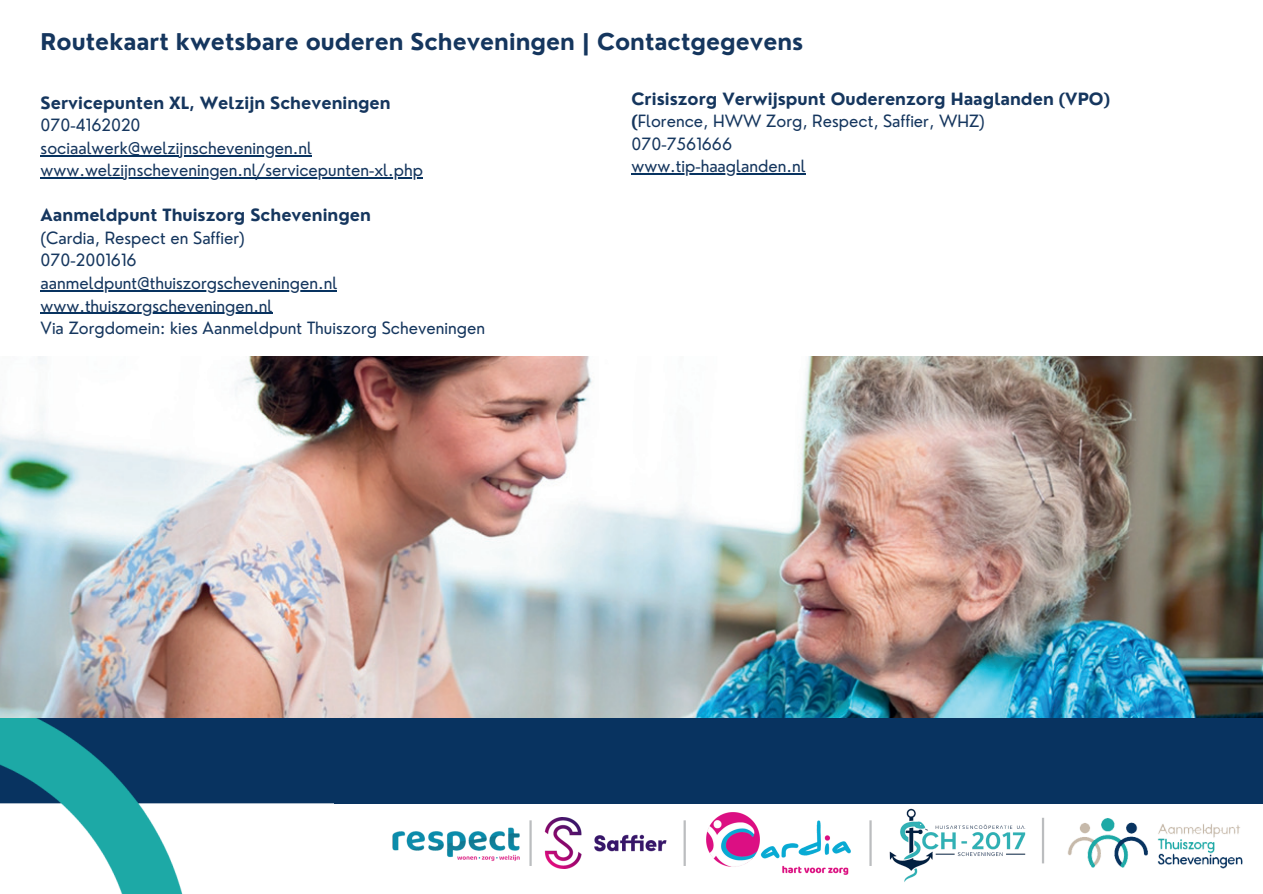
<style>
.page{position:relative;width:1263px;height:894px;background:#fff}
.page>*{position:absolute;margin:0;border:0;box-sizing:border-box;transform-origin:0 0}
.t1{font:700 22.5px "Nourd";color:#15365e}
.t2{font:16.5px/22.5px "Nourd";color:#15365e}
.t3{font:700 16.5px "Nourd";color:#15365e}
.s1{font-weight:700}
</style>
<div class="page">
<div style="left:0;top:717px;width:1263px;height:86px;background:#083360"></div>
<img style="left:0;top:717px;width:333px;height:176px">
<img style="left:545px;top:817px;width:122px;height:51px">
<hr style="left:1042px;top:817px;width:2px;height:46px;background:#bbbdbf">
<hr style="left:869px;top:820px;width:3px;height:45px;background:#bbbdbf">
<hr style="left:684px;top:820px;width:2px;height:45px;background:#bbbdbf">
<hr style="left:529px;top:820px;width:3px;height:45px;background:#bbbdbf">
<img style="left:884px;top:803px;width:151px;height:79px">
<img style="left:1068px;top:818px;width:175px;height:51px">
<img style="left:392px;top:827px;width:128px;height:34px">
<img style="left:706px;top:812px;width:144px;height:62px">
<img style="left:0;top:356px;width:1263px;height:361px">
<hr style="left:41px;top:155px;width:271px;height:1px;background:#083360">
<hr style="left:41px;top:177px;width:382px;height:2px;background:#083360">
<hr style="left:41px;top:290px;width:296px;height:1px;background:#083360">
<hr style="left:41px;top:312px;width:232px;height:2px;background:#083360">
<hr style="left:631px;top:173px;width:175px;height:1px;background:#083360">
<h1 class="t1" style="left:41px;top:29px;width:764px">Routekaart kwetsbare ouderen Scheveningen | Contactgegevens</h1>
<p class="t3" style="left:41px;top:93px;width:352px">Servicepunten XL, Welzijn Scheveningen</p>
<p class="t2" style="left:41px;top:114px;width:384px">070-4162020<br>sociaalwerk@welzijnscheveningen.nl www.welzijnscheveningen.nl/servicepunten-xl.php</p>
<p class="t3" style="left:41px;top:206px;width:332px">Aanmeldpunt Thuiszorg Scheveningen</p>
<p class="t2" style="left:41px;top:227px;width:446px">(Cardia, Respect en Saffier)<br>070-2001616<br>aanmeldpunt@thuiszorgscheveningen.nl www.thuiszorgscheveningen.nl<br>Via Zorgdomein: kies Aanmeldpunt Thuiszorg Scheveningen</p>
<p class="t2" style="left:631px;top:87px;width:480px"><span class="s1">Crisiszorg Verwijspunt Ouderenzorg Haaglanden (VPO) (</span>Florence, HWW Zorg, Respect, Saffier, WHZ)<br>070-7561666<br>www.tip-haaglanden.nl</p>
</div>
